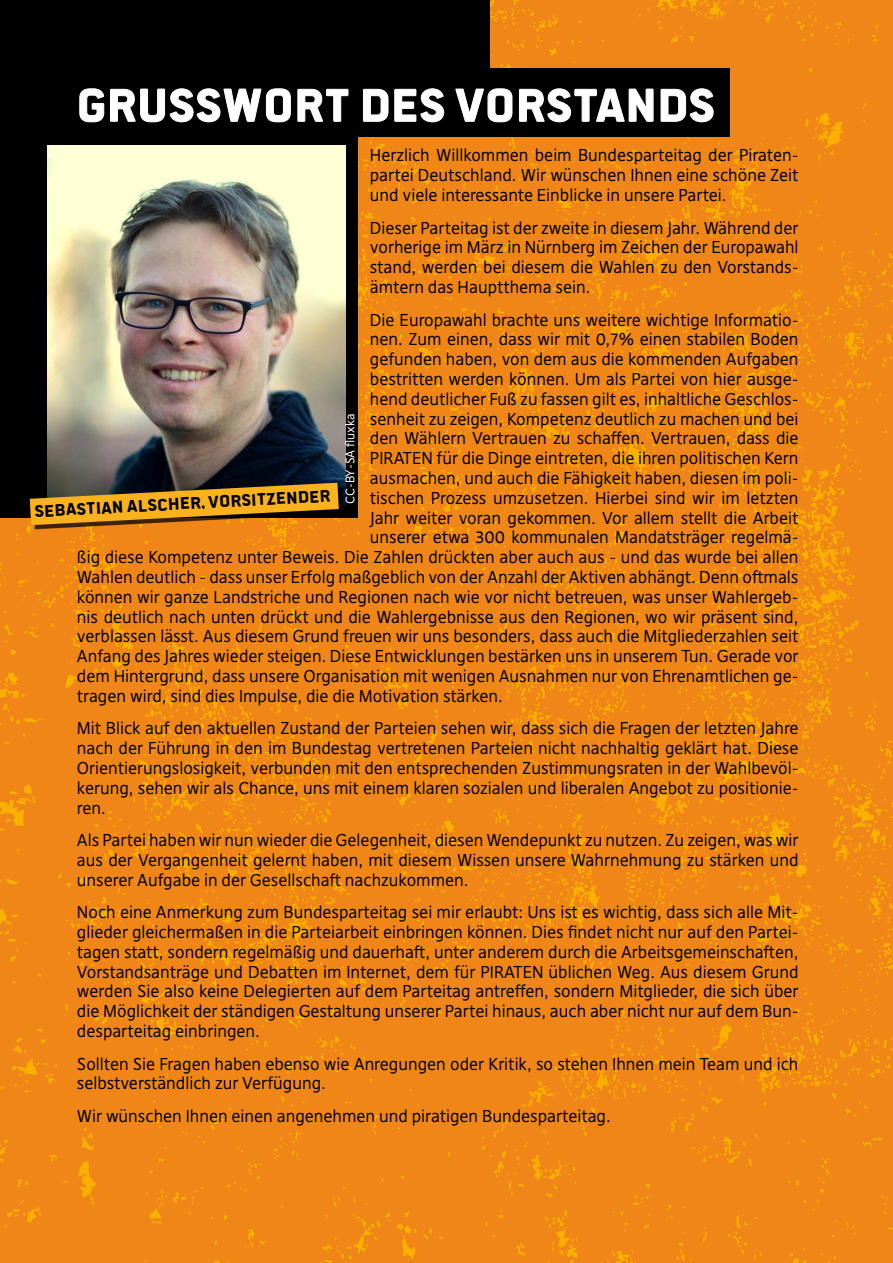
<style>
.page{position:relative;width:893px;height:1263px;background:#f18618}
.page>*{position:absolute;margin:0;border:0;box-sizing:border-box;transform-origin:0 0}
.t1{font:700 51px "Politics Head";color:#fff}
.t2{font:700 18.6px "Politics Head";color:#000}
.t3{font:16.5px/19.8px "Deja Rip";color:#000;text-align:justify}
.t4{font:12px "Deja Rip";letter-spacing:-.005em;color:#fff}
</style>
<div class="page">
<div style="left:0;top:132px;width:357px;height:386px;background:#000"></div>
<div style="left:0;top:68px;width:729px;height:68px;background:#000"></div>
<div style="left:0;top:0;width:489px;height:77px;background:#000"></div>
<svg style="left:79px;top:88px;width:212px;height:35px"></svg>
<svg style="left:297px;top:89px;width:52px;height:33px"></svg>
<svg style="left:363px;top:88px;width:81px;height:35px"></svg>
<svg style="left:455px;top:88px;width:58px;height:35px"></svg>
<svg style="left:519px;top:88px;width:135px;height:35px"></svg>
<svg style="left:660px;top:88px;width:54px;height:35px"></svg>
<img style="left:48px;top:145px;width:297px;height:361px">
<div style="left:34px;top:487px;width:309px;height:42px;background:#000;opacity:.75"></div>
<svg style="left:30px;top:483px;width:309px;height:42px;background:#b9831c"></svg>
<h1 class="t1" style="left:77px;top:82px;width:640px">GRUßWORT DES VORSTANDS</h1>
<p class="t3" style="left:370px;top:146px;width:430px">Herzlich Willkommen beim Bundesparteitag der Piraten&shy;partei Deutschland. Wir wünschen Ihnen eine schöne Zeit und viele interessante Einblicke in unsere Partei.</p>
<p class="t3" style="left:370px;top:218px;width:430px">Dieser Parteitag ist der zweite in diesem Jahr. Während der vorherige im März in Nürnberg im Zeichen der Europawahl stand, werden bei diesem die Wahlen zu den Vorstands&shy;ämtern das Hauptthema sein.</p>
<p class="t3" style="left:370px;top:310px;width:430px">Die Europawahl brachte uns weitere wichtige Informatio-</p>
<p class="t3" style="left:370px;top:330px;width:430px">nen. Zum einen, dass wir mit 0,7% einen stabilen Boden</p>
<p class="t3" style="left:370px;top:349px;width:430px">gefunden haben, von dem aus die kommenden Aufgaben</p>
<p class="t3" style="left:370px;top:369px;width:430px">bestritten werden können. Um als Partei von hier ausge-</p>
<p class="t3" style="left:370px;top:389px;width:430px">hend deutlicher Fuß zu fassen gilt es, inhaltliche Geschlos-</p>
<p class="t3" style="left:370px;top:409px;width:430px">senheit zu zeigen, Kompetenz deutlich zu machen und bei</p>
<p class="t3" style="left:370px;top:429px;width:430px">den Wählern Vertrauen zu schaffen. Vertrauen, dass die</p>
<p class="t3" style="left:370px;top:448px;width:430px">PIRATEN für die Dinge eintreten, die ihren politischen Kern</p>
<p class="t3" style="left:370px;top:468px;width:430px">ausmachen, und auch die Fähigkeit haben, diesen im poli-</p>
<p class="t3" style="left:370px;top:488px;width:430px">tischen Prozess umzusetzen. Hierbei sind wir im letzten</p>
<p class="t3" style="left:370px;top:508px;width:430px">Jahr weiter voran gekommen. Vor allem stellt die Arbeit</p>
<p class="t3" style="left:370px;top:528px;width:430px">unserer etwa 300 kommunalen Mandatsträger regelmä-</p>
<p class="t3" style="left:77px;top:547px;width:723px">ßig diese Kompetenz unter Beweis. Die Zahlen drückten aber auch aus - und das wurde bei allen</p>
<p class="t3" style="left:77px;top:567px;width:723px">Wahlen deutlich - dass unser Erfolg maßgeblich von der Anzahl der Aktiven abhängt. Denn oftmals</p>
<p class="t3" style="left:77px;top:587px;width:723px">können wir ganze Landstriche und Regionen nach wie vor nicht betreuen, was unser Wahlergeb-</p>
<p class="t3" style="left:77px;top:607px;width:723px">nis deutlich nach unten drückt und die Wahlergebnisse aus den Regionen, wo wir präsent sind,</p>
<p class="t3" style="left:77px;top:627px;width:723px">verblassen lässt. Aus diesem Grund freuen wir uns besonders, dass auch die Mitgliederzahlen seit</p>
<p class="t3" style="left:77px;top:646px;width:723px">Anfang des Jahres wieder steigen. Diese Entwicklungen bestärken uns in unserem Tun. Gerade vor</p>
<p class="t3" style="left:77px;top:666px;width:723px">dem Hintergrund, dass unsere Organisation mit wenigen Ausnahmen nur von Ehrenamtlichen ge-</p>
<p class="t3" style="left:77px;top:686px;width:427px">tragen wird, sind dies Impulse, die die Motivation stärken.</p>
<p class="t3" style="left:77px;top:718px;width:723px">Mit Blick auf den aktuellen Zustand der Parteien sehen wir, dass sich die Fragen der letzten Jahre nach der Führung in den im Bundestag vertretenen Parteien nicht nachhaltig geklärt hat. Diese Orientierungslosigkeit, verbunden mit den entsprechenden Zustimmungsraten in der Wahlbevöl&shy;kerung, sehen wir als Chance, uns mit einem klaren sozialen und liberalen Angebot zu positionie&shy;ren.</p>
<p class="t3" style="left:77px;top:830px;width:723px">Als Partei haben wir nun wieder die Gelegenheit, diesen Wendepunkt zu nutzen. Zu zeigen, was wir aus der Vergangenheit gelernt haben, mit diesem Wissen unsere Wahrnehmung zu stärken und unserer Aufgabe in der Gesellschaft nachzukommen.</p>
<p class="t3" style="left:77px;top:902px;width:723px">Noch eine Anmerkung zum Bundesparteitag sei mir erlaubt: Uns ist es wichtig, dass sich alle Mit&shy;glieder gleichermaßen in die Parteiarbeit einbringen können. Dies findet nicht nur auf den Partei&shy;tagen statt, sondern regelmäßig und dauerhaft, unter anderem durch die Arbeitsgemeinschaften, Vorstandsanträge und Debatten im Internet, dem für PIRATEN üblichen Weg. Aus diesem Grund werden Sie also keine Delegierten auf dem Parteitag antreffen, sondern Mitglieder, die sich über die Möglichkeit der ständigen Gestaltung unserer Partei hinaus, auch aber nicht nur auf dem Bun&shy;desparteitag einbringen.</p>
<p class="t3" style="left:77px;top:1054px;width:723px">Sollten Sie Fragen haben ebenso wie Anregungen oder Kritik, so stehen Ihnen mein Team und ich selbstverständlich zur Verfügung.</p>
<p class="t3" style="left:77px;top:1106px;width:535px">Wir wünschen Ihnen einen angenehmen und piratigen Bundesparteitag.</p>
<p class="t4" style="left:343px;top:504px;width:92px;rotate:-90deg">CC-BY-SA fluxka</p>
<p class="t2" style="left:34px;top:503px;width:298px;rotate:-3deg">SEBASTIAN ALSCHER, VORSITZENDER</p>
</div>
